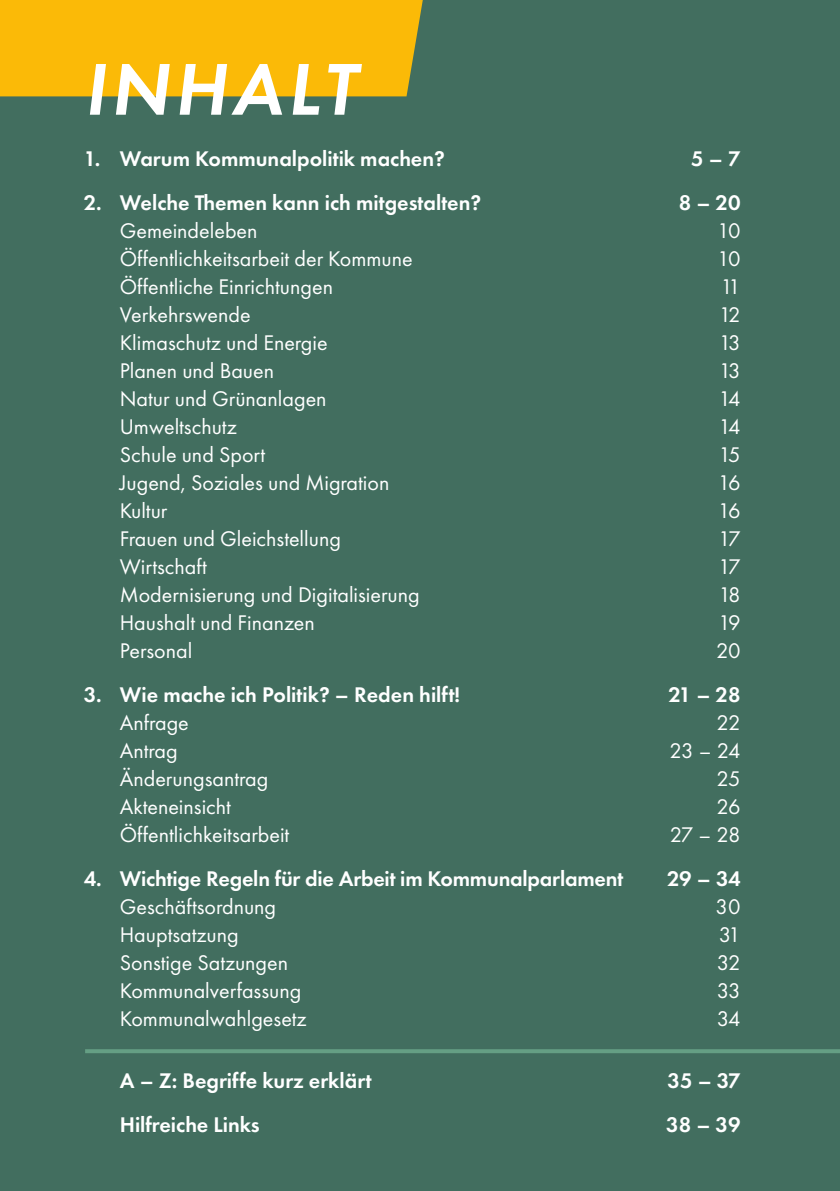
<style>
.page{position:relative;width:840px;height:1191px;background:#fff}
.page>*{position:absolute;margin:0;border:0;box-sizing:border-box;transform-origin:0 0}
.t1{font:italic 600 76px "Futura PT";letter-spacing:.06em;color:#fff}
.t2{font:22px/28px "Futura PT";color:#fff}
.t3{font:600 22px/44px "Futura PT";color:#fff}
.t4{font:22px/28px "Futura PT";letter-spacing:-.04em;color:#fff;text-align:right}
</style>
<div class="page">
<div style="left:0;top:0;width:839px;height:1191px;background:#426e5f"></div>
<div style="left:0;top:0;width:422px;height:96px;background:#fbba07"></div>
<hr style="left:85px;top:1049px;width:754px;height:4px;background:#659f84">
<h1 class="t1" style="left:84px;top:40px;width:273px">INHALT</h1>
<p class="t3" style="left:84px;top:136px;width:362px">1. Warum Kommunalpolitik machen?</p>
<p class="t3" style="left:84px;top:180px;width:399px">2. Welche Themen kann ich mitgestalten?</p>
<p class="t2" style="left:120px;top:216px;width:301px">Gemeindeleben<br>Öffentlichkeitsarbeit der Kommune<br>Öffentliche Einrichtungen<br>Verkehrswende<br>Klimaschutz und Energie<br>Planen und Bauen<br>Natur und Grünanlagen<br>Umweltschutz<br>Schule und Sport<br>Jugend, Soziales und Migration<br>Kultur<br>Frauen und Gleichstellung<br>Wirtschaft<br>Modernisierung und Digitalisierung<br>Haushalt und Finanzen<br>Personal</p>
<p class="t3" style="left:84px;top:672px;width:378px">3. Wie mache ich Politik? – Reden hilft!</p>
<p class="t2" style="left:120px;top:708px;width:171px">Anfrage<br>Antrag<br>Änderungsantrag<br>Akteneinsicht<br>Öffentlichkeitsarbeit</p>
<p class="t3" style="left:84px;top:856px;width:540px">4. Wichtige Regeln für die Arbeit im Kommunalparlament</p>
<p class="t2" style="left:120px;top:892px;width:188px">Geschäftsordnung<br>Hauptsatzung<br>Sonstige Satzungen<br>Kommunalverfassung<br>Kommunalwahlgesetz</p>
<p class="t3" style="left:120px;top:1058px;width:253px">A – Z: Begriffe kurz erklärt<br>Hilfreiche Links</p>
<p class="t3" style="left:678px;top:136px;width:63px;text-align:center">5 – 7<br>8 – 20</p>
<p class="t2" style="left:715px;top:216px;width:26px;text-align:justify">10<br>10<br>11<br>12<br>13<br>13<br>14<br>14<br>15<br>16<br>16<br>17<br>17<br>18<br>19<br>20</p>
<p class="t3" style="left:668px;top:672px;width:74px">21 – 28</p>
<p class="t4" style="left:669px;top:708px;width:73px">22<br>23 – 24<br>25<br>26<br>27 – 28</p>
<p class="t3" style="left:667px;top:856px;width:75px">29 – 34</p>
<p class="t2" style="left:715px;top:892px;width:26px;text-align:justify">30<br>31<br>32<br>33<br>34</p>
<p class="t3" style="left:666px;top:1058px;width:76px">35 – 37<br>38 – 39</p>
</div>
